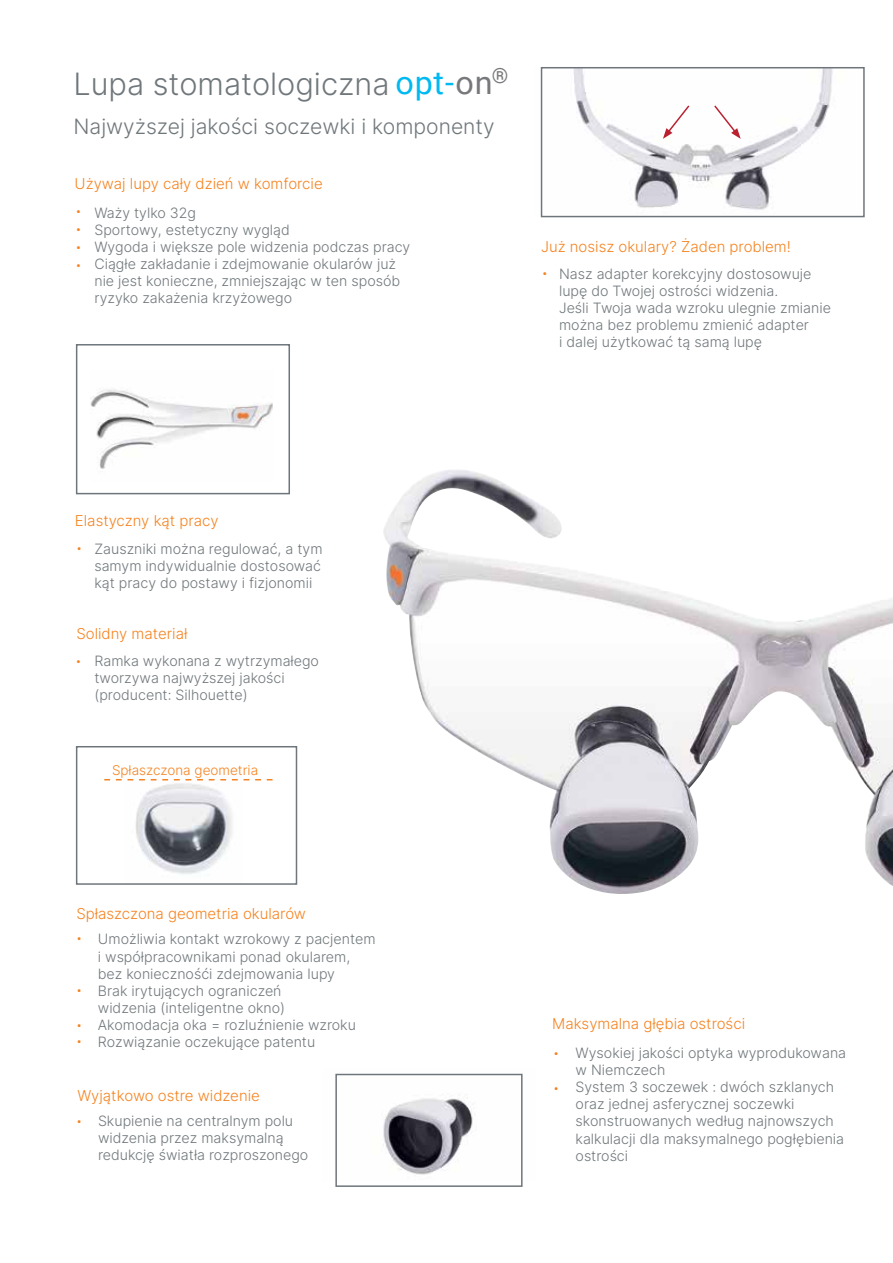
<style>
.page{position:relative;width:893px;height:1263px;background:#fff}
.page>*{position:absolute;margin:0;border:0;box-sizing:border-box;transform-origin:0 0}
.t1{font:300 30.75px "Inter";color:#70777b}
.t2{font:300 21.15px "Inter";color:#70777b}
.t3{font:300 15px "Inter";color:#f5831f}
.t4{font:300 15px/18px "Roboto";color:#f58220;text-align:justify}
.t5{font:300 14.25px/17.1px "Inter";color:#70777b}
.t6{font:300 13.5px "Inter";color:#f5831f}
.s1{font-family:"Roboto";font-weight:400;font-size:32.4px;color:#00b9f1}
.s2{font-family:"Roboto";font-weight:400;font-size:32.4px;color:#77787b}
</style>
<div class="page">
<img style="left:383px;top:470px;width:510px;height:424px">
<div style="left:76px;top:344px;width:214px;height:150px;border:2px solid #6f767b"></div>
<img style="left:335px;top:1073px;width:188px;height:102px">
<div style="left:335px;top:1074px;width:188px;height:113px;border:2px solid #6f767b"></div>
<img style="left:90px;top:389px;width:183px;height:80px">
<img style="left:127px;top:780px;width:111px;height:94px">
<svg style="left:104px;top:779px;width:169px;height:1px"></svg>
<div style="left:76px;top:746px;width:221px;height:139px;border:2px solid #6f767b"></div>
<img style="left:540px;top:68px;width:293px;height:149px">
<div style="left:541px;top:67px;width:324px;height:150px;border:2px solid #6f767b"></div>
<svg style="left:663px;top:104px;width:28px;height:35px"></svg>
<svg style="left:713px;top:104px;width:28px;height:35px"></svg>
<h1 class="t1" style="left:74px;top:62px;width:436px">Lupa stomatologiczna <span class="s1">opt-</span><span class="s2">on</span><sup>®</sup></h1>
<h2 class="t2" style="left:74px;top:111px;width:423px">Najwyższej jakości soczewki i komponenty</h2>
<p class="t3" style="left:75px;top:173px;width:250px">Używaj lupy cały dzień w komforcie</p>
<p class="t4" style="left:76px;top:202px;width:6px">• • • •</p>
<p class="t5" style="left:94px;top:204px;width:317px">Waży tylko 32g<br>Sportowy, estetyczny wygląd<br>Wygoda i większe pole widzenia podczas pracy Ciągłe zakładanie i zdejmowanie okularów już nie jest konieczne, zmniejszając w ten sposób ryzyko zakażenia krzyżowego</p>
<p class="t3" style="left:541px;top:236px;width:251px">Już nosisz okulary? Żaden problem!</p>
<p class="t5" style="left:559px;top:264px;width:273px">Nasz adapter korekcyjny dostosowuje lupę do Twojej ostrości widzenia.<br>Jeśli Twoja wada wzroku ulegnie zmianie można bez problemu zmienić adapter<br>i dalej użytkować tą samą lupę</p>
<p class="t4" style="left:542px;top:264px;width:6px">•</p>
<p class="t3" style="left:75px;top:510px;width:145px">Elastyczny kąt pracy</p>
<p class="t4" style="left:77px;top:539px;width:6px">•</p>
<p class="t5" style="left:94px;top:540px;width:230px;text-align:justify">Zauszniki można regulować, a tym samym indywidualnie dostosować kąt pracy do postawy i fizjonomii</p>
<p class="t3" style="left:76px;top:623px;width:112px">Solidny materiał</p>
<p class="t4" style="left:76px;top:652px;width:6px">•</p>
<p class="t5" style="left:94px;top:652px;width:226px">Ramka wykonana z wytrzymałego tworzywa najwyższej jakości (producent: Silhouette)</p>
<p class="t6" style="left:112px;top:760px;width:148px">Spłaszczona geometria</p>
<p class="t3" style="left:76px;top:903px;width:231px">Spłaszczona geometria okularów</p>
<p class="t4" style="left:77px;top:929px;width:6px">•</p>
<p class="t4" style="left:77px;top:981px;width:6px">•</p>
<p class="t4" style="left:77px;top:1016px;width:6px;line-height:16.5px">• •</p>
<p class="t5" style="left:98px;top:930px;width:279px">Umożliwia kontakt wzrokowy z pacjentem i współpracownikami ponad okularem, bez koniecznośći zdejmowania lupy<br>Brak irytujących ograniczeń<br>widzenia (inteligentne okno)<br>Akomodacja oka = rozluźnienie wzroku Rozwiązanie oczekujące patentu</p>
<p class="t3" style="left:77px;top:1084px;width:184px">Wyjątkowo ostre widzenie</p>
<p class="t4" style="left:77px;top:1112px;width:6px">•</p>
<p class="t5" style="left:98px;top:1112px;width:212px">Skupienie na centralnym polu widzenia przez maksymalną redukcję światła rozproszonego</p>
<p class="t3" style="left:552px;top:1013px;width:194px">Maksymalna głębia ostrości</p>
<p class="t4" style="left:554px;top:1044px;width:6px">•</p>
<p class="t4" style="left:554px;top:1079px;width:6px">•</p>
<p class="t5" style="left:576px;top:1044px;width:272px">Wysokiej jakości optyka wyprodukowana w Niemczech<br>System 3 soczewek : dwóch szklanych oraz jednej asferycznej soczewki skonstruowanych według najnowszych kalkulacji dla maksymalnego pogłębienia ostrości</p>
</div>
